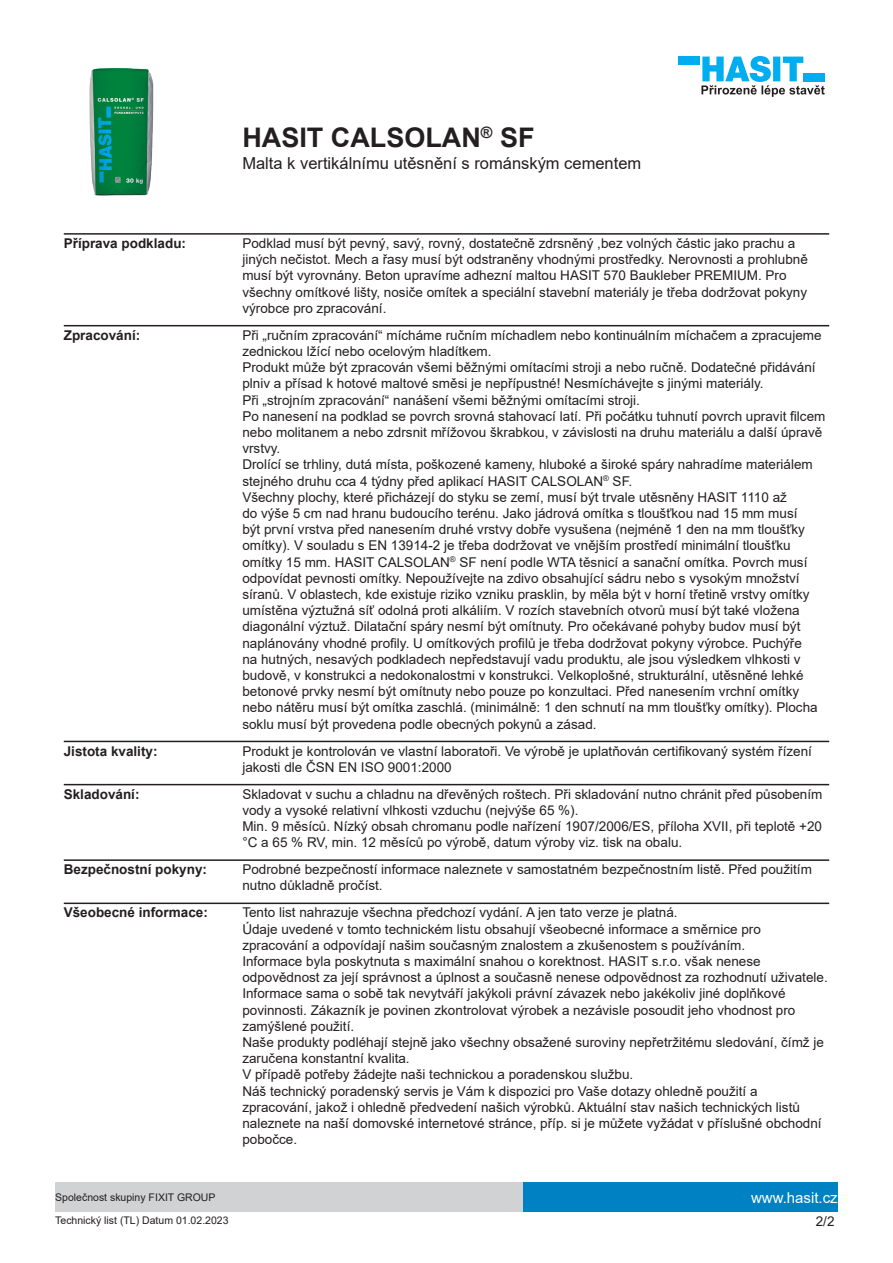
<style>
.page{position:relative;width:893px;height:1263px;background:#fff}
.page>*{position:absolute;margin:0;border:0;box-sizing:border-box;transform-origin:0 0}
.t1{font:700 27px "Arial";color:#231f20}
.t2{font:16.5px "Arial";color:#231f20}
.t3{font:15px "Arial";color:#fff}
.t4{font:13.5px/16.2px "Arial";color:#231f20}
.t5{font:700 13.5px "Arial";color:#231f20}
.t6{font:10.5px "Arial";color:#231f20}
</style>
<div class="page">
<img style="left:89px;top:68px;width:65px;height:128px">
<div style="left:679px;top:57px;width:21px;height:8px;background:#00aeef"></div>
<svg style="left:701px;top:56px;width:124px;height:41px"></svg>
<div style="left:523px;top:1182px;width:315px;height:30px;background:#0081c3"></div>
<div style="left:55px;top:1182px;width:468px;height:30px;background:#d1d2d4"></div>
<hr style="left:64px;top:233px;width:765px;height:2px;background:#231f20">
<hr style="left:64px;top:325px;width:765px;height:1px;background:#231f20">
<hr style="left:64px;top:741px;width:765px;height:1px;background:#231f20">
<hr style="left:64px;top:784px;width:765px;height:1px;background:#231f20">
<hr style="left:64px;top:859px;width:765px;height:2px;background:#231f20">
<hr style="left:64px;top:902px;width:765px;height:2px;background:#231f20">
<h1 class="t1" style="left:242px;top:119px;width:294px">HASIT CALSOLAN<sup>®</sup> SF</h1>
<p class="t2" style="left:242px;top:152px;width:400px">Malta k vertikálnímu utěsnění s románským cementem</p>
<p class="t5" style="left:64px;top:234px;width:124px">Příprava podkladu:</p>
<p class="t4" style="left:242px;top:235px;width:567px">Podklad musí být pevný, savý, rovný, dostatečně zdrsněný ,bez volných částic jako prachu a jiných nečistot. Mech a řasy musí být odstraněny vhodnými prostředky. Nerovnosti a prohlubně musí být vyrovnány. Beton upravíme adhezní maltou HASIT 570 Baukleber PREMIUM. Pro všechny omítkové lišty, nosiče omítek a speciální stavební materiály je třeba dodržovat pokyny výrobce pro zpracování.</p>
<p class="t5" style="left:64px;top:325px;width:78px">Zpracování:</p>
<p class="t4" style="left:242px;top:327px;width:585px">Při „ručním zpracování“ mícháme ručním míchadlem nebo kontinuálním míchačem a zpracujeme zednickou lžící nebo ocelovým hladítkem.<br>Produkt může být zpracován všemi běžnými omítacími stroji a nebo ručně. Dodatečné přidávání plniv a přísad k hotové maltové směsi je nepřípustné! Nesmíchávejte s jinými materiály.<br>Při „strojním zpracování“ nanášení všemi běžnými omítacími stroji.<br>Po nanesení na podklad se povrch srovná stahovací latí. Při počátku tuhnutí povrch upravit filcem nebo molitanem a nebo zdrsnit mřížovou škrabkou, v závislosti na druhu materiálu a další úpravě vrstvy.<br>Drolící se trhliny, dutá místa, poškozené kameny, hluboké a široké spáry nahradíme materiálem stejného druhu cca 4 týdny před aplikací HASIT CALSOLAN<sup>®</sup> SF.<br>Všechny plochy, které přicházejí do styku se zemí, musí být trvale utěsněny HASIT 1110 až<br>do výše 5 cm nad hranu budoucího terénu. Jako jádrová omítka s tloušťkou nad 15 mm musí<br>být první vrstva před nanesením druhé vrstvy dobře vysušena (nejméně 1 den na mm tloušťky omítky). V souladu s EN 13914-2 je třeba dodržovat ve vnějším prostředí minimální tloušťku omítky 15 mm. HASIT CALSOLAN<sup>®</sup> SF není podle WTA těsnicí a sanační omítka. Povrch musí odpovídat pevnosti omítky. Nepoužívejte na zdivo obsahující sádru nebo s vysokým množství síranů. V oblastech, kde existuje riziko vzniku prasklin, by měla být v horní třetině vrstvy omítky umístěna výztužná síť odolná proti alkáliím. V rozích stavebních otvorů musí být také vložena diagonální výztuž. Dilatační spáry nesmí být omítnuty. Pro očekávané pohyby budov musí být naplánovány vhodné profily. U omítkových profilů je třeba dodržovat pokyny výrobce. Puchýře<br>na hutných, nesavých podkladech nepředstavují vadu produktu, ale jsou výsledkem vlhkosti v budově, v konstrukci a nedokonalostmi v konstrukci. Velkoplošné, strukturální, utěsněné lehké betonové prvky nesmí být omítnuty nebo pouze po konzultaci. Před nanesením vrchní omítky nebo nátěru musí být omítka zaschlá. (minimálně: 1 den schnutí na mm tloušťky omítky). Plocha soklu musí být provedena podle obecných pokynů a zásad.</p>
<p class="t5" style="left:64px;top:741px;width:95px">Jistota kvality:</p>
<p class="t4" style="left:242px;top:743px;width:571px">Produkt je kontrolován ve vlastní laboratoři. Ve výrobě je uplatňován certifikovaný systém řízení jakosti dle ČSN EN ISO 9001:2000</p>
<p class="t5" style="left:64px;top:784px;width:77px">Skladování:</p>
<p class="t4" style="left:242px;top:786px;width:582px">Skladovat v suchu a chladnu na dřevěných roštech. Při skladování nutno chránit před působením vody a vysoké relativní vlhkosti vzduchu (nejvýše 65 %).<br>Min. 9 měsíců. Nízký obsah chromanu podle nařízení 1907/2006/ES, příloha XVII, při teplotě +20 °C a 65 % RV, min. 12 měsíců po výrobě, datum výroby viz. tisk na obalu.</p>
<p class="t5" style="left:64px;top:860px;width:145px">Bezpečnostní pokyny:</p>
<p class="t4" style="left:242px;top:861px;width:571px">Podrobné bezpečností informace naleznete v samostatném bezpečnostním listě. Před použitím nutno důkladně pročíst.</p>
<p class="t5" style="left:64px;top:903px;width:146px">Všeobecné informace:</p>
<p class="t4" style="left:242px;top:904px;width:587px">Tento list nahrazuje všechna předchozí vydání. A jen tato verze je platná.<br>Údaje uvedené v tomto technickém listu obsahují všeobecné informace a směrnice pro zpracování a odpovídají našim současným znalostem a zkušenostem s používáním.<br>Informace byla poskytnuta s maximální snahou o korektnost. HASIT s.r.o. však nenese odpovědnost za její správnost a úplnost a současně nenese odpovědnost za rozhodnutí uživatele.<br>Informace sama o sobě tak nevytváří jakýkoli právní závazek nebo jakékoliv jiné doplňkové povinnosti. Zákazník je povinen zkontrolovat výrobek a nezávisle posoudit jeho vhodnost pro zamýšlené použití.<br>Naše produkty podléhají stejně jako všechny obsažené suroviny nepřetržitému sledování, čímž je zaručena konstantní kvalita.<br>V případě potřeby žádejte naši technickou a poradenskou službu.<br>Náš technický poradenský servis je Vám k dispozici pro Vaše dotazy ohledně použití a zpracování, jakož i ohledně předvedení našich výrobků. Aktuální stav našich technických listů naleznete na naší domovské internetové stránce, příp. si je můžete vyžádat v příslušné obchodní pobočce.</p>
<p class="t6" style="left:55px;top:1190px;width:162px">Společnost skupiny FIXIT GROUP</p>
<p class="t3" style="left:751px;top:1187px;width:88px">www.hasit.cz</p>
<p class="t6" style="left:55px;top:1213px;width:175px">Technický list (TL) Datum 01.02.2023</p>
<p class="t4" style="left:816px;top:1213px;width:20px">2/2</p>
</div>
